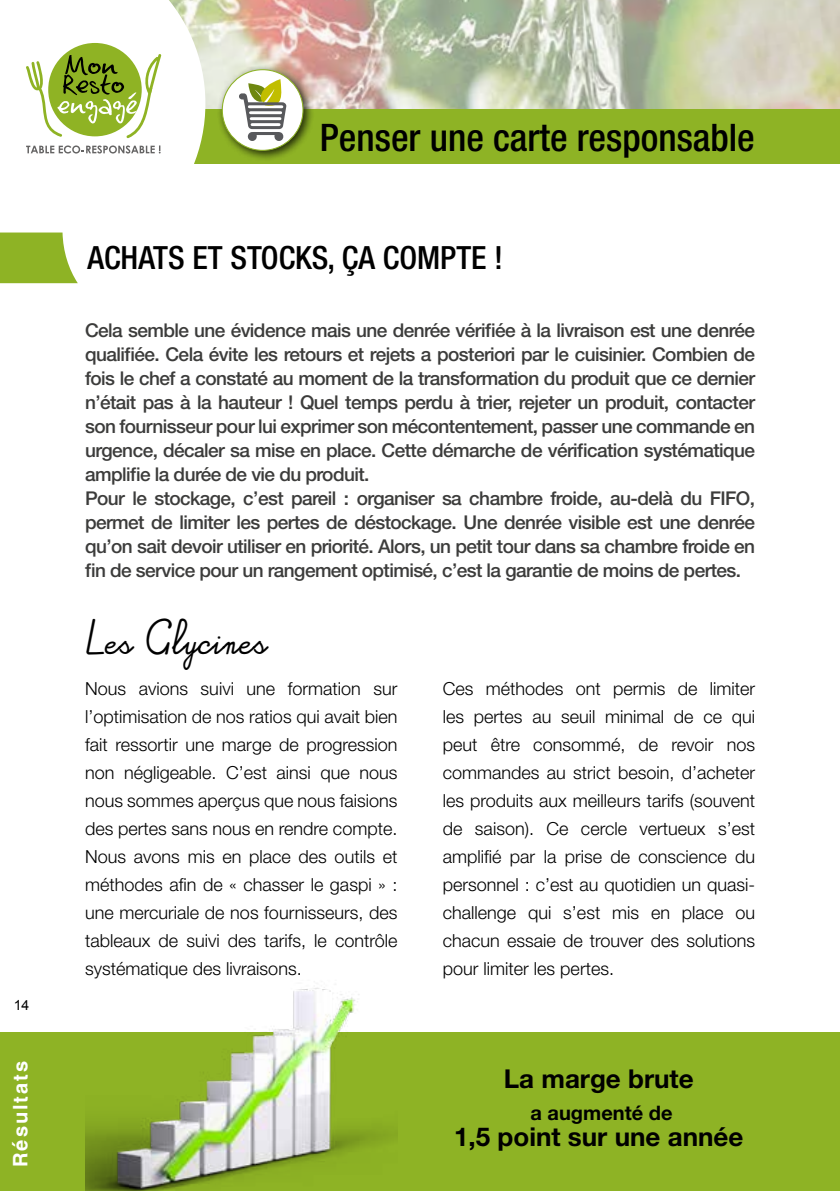
<style>
.page{position:relative;width:840px;height:1191px;background:#fff}
.page>*{position:absolute;margin:0;border:0;box-sizing:border-box;transform-origin:0 0}
.t1{font:500 condensed 38px "Helvetica Neue LT Std";color:#000}
.t2{font:500 condensed 32px "Helvetica Neue LT Std";color:#000}
.t3{font:700 26px "Helvetica Neue LT Std";color:#000}
.t4{font:24px "Alamain";color:#000}
.t5{font:700 20px "Helvetica Neue LT Std";color:#000}
.t6{font:700 20px "Helvetica";letter-spacing:.1em;color:#fff}
.t7{font:500 19px/24px "Helvetica Neue LT Std";letter-spacing:-.03em;color:#3c3c3b}
.t8{font:300 18px/28px "Helvetica Neue LT Std";color:#000;text-align:justify}
.t9{font:14px "Arial";color:#000}
</style>
<div class="page">
<svg style="left:205px;top:0;width:634px;height:110px;background:#c7c5ae"></svg>
<div style="left:41px;top:110px;width:798px;height:54px;background:#8eb325"></div>
<svg style="left:27px;top:0;width:178px;height:164px"></svg>
<div style="left:0;top:1032px;width:839px;height:159px;background:#8eb325"></div>
<div style="left:48px;top:43px;width:94px;height:93px;background:#8fb324;border-radius:50%"></div>
<svg style="left:26px;top:54px;width:135px;height:84px"></svg>
<svg style="left:26px;top:145px;width:134px;height:8px"></svg>
<svg style="left:0;top:232px;width:78px;height:51px;background:#9ebd44"></svg>
<img style="left:85px;top:988px;width:312px;height:203px">
<div style="left:217px;top:64px;width:97px;height:98px;background:#000;opacity:.75"></div>
<div style="left:222px;top:70px;width:81px;height:80px;background:#fff;border-radius:50%"></div>
<div style="left:222px;top:69px;width:81px;height:82px;border:1px solid #8eb325;border-radius:50%"></div>
<svg style="left:239px;top:79px;width:47px;height:62px"></svg>
<p class="t9" style="left:14px;top:995px;width:17px">14</p>
<p class="t6" style="left:8px;top:1167px;width:108px;rotate:-90deg">Résultats</p>
<h1 class="t1" style="left:320px;top:115px;width:436px">Penser une carte responsable</h1>
<h2 class="t2" style="left:87px;top:239px;width:417px">ACHATS ET STOCKS, ÇA COMPTE !</h2>
<p class="t7" style="left:85px;top:318px;width:671px">Cela semble une évidence mais une denrée vérifiée à la livraison est une denrée qualifiée. Cela évite les retours et rejets a posteriori par le cuisinier. Combien de fois le chef a constaté au moment de la transformation du produit que ce dernier n’était pas à la hauteur ! Quel temps perdu à trier, rejeter un produit, contacter son fournisseur pour lui exprimer son mécontentement, passer une commande en urgence, décaler sa mise en place. Cette démarche de vérification systématique amplifie la durée de vie du produit.<br>Pour le stockage, c’est pareil : organiser sa chambre froide, au-delà du FIFO, permet de limiter les pertes de déstockage. Une denrée visible est une denrée qu’on sait devoir utiliser en priorité. Alors, un petit tour dans sa chambre froide en fin de service pour un rangement optimisé, c’est la garantie de moins de pertes.</p>
<p class="t4" style="left:85px;top:632px;width:183px">Les Glycines</p>
<p class="t8" style="left:85px;top:674px;width:313px">Nous avions suivi une formation sur l’optimisation de nos ratios qui avait bien fait ressortir une marge de progression non négligeable. C’est ainsi que nous nous sommes aperçus que nous faisions des pertes sans nous en rendre compte.<br>Nous avons mis en place des outils et méthodes afin de « chasser le gaspi » : une mercuriale de nos fournisseurs, des tableaux de suivi des tarifs, le contrôle systématique des livraisons.</p>
<p class="t8" style="left:442px;top:674px;width:313px">Ces méthodes ont permis de limiter les pertes au seuil minimal de ce qui peut être consommé, de revoir nos commandes au strict besoin, d’acheter les produits aux meilleurs tarifs (souvent de saison). Ce cercle vertueux s’est amplifié par la prise de conscience du personnel : c’est au quotidien un quasi&shy;challenge qui s’est mis en place ou chacun essaie de trouver des solutions pour limiter les pertes.</p>
<h3 class="t3" style="left:503px;top:1063px;width:191px">La marge brute</h3>
<p class="t5" style="left:530px;top:1100px;width:143px">a augmenté de</p>
<h3 class="t3" style="left:454px;top:1121px;width:290px">1,5 point sur une année</h3>
</div>
